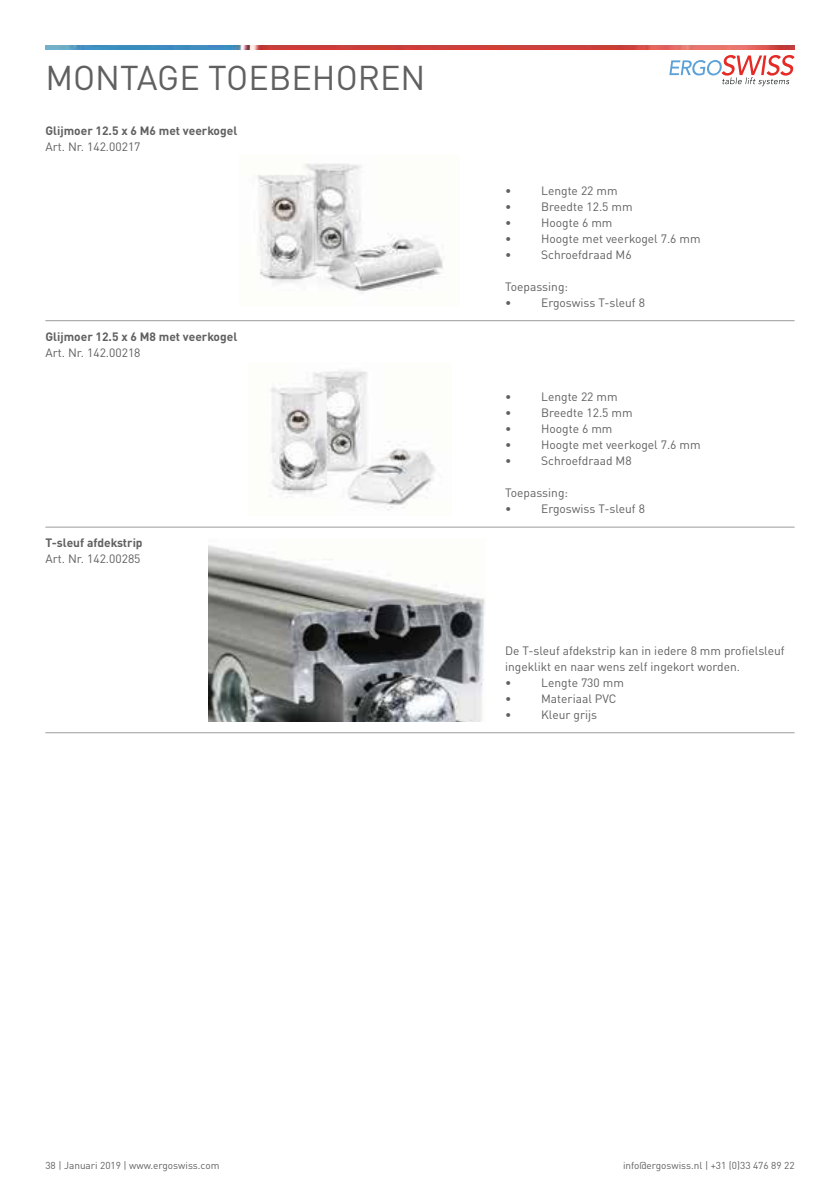
<style>
.page{position:relative;width:840px;height:1191px;background:#fff}
.page>*{position:absolute;margin:0;border:0;box-sizing:border-box;transform-origin:0 0}
.t1{font:34px "DIN Pro";color:#5f605f}
.t2{font:12px/16px "DIN Pro";color:#5f605f}
.t3{font:700 12px "DIN Pro";color:#5f605f}
.t4{font:10px "DIN Pro";color:#5f605f}
</style>
<div class="page">
<svg style="left:669px;top:55px;width:125px;height:31px"></svg>
<img style="left:45px;top:45px;width:749px;height:5px">
<hr style="left:45px;top:320px;width:749px;height:1px;background:#9c9c9c">
<hr style="left:45px;top:527px;width:749px;height:1px;background:#9c9c9c">
<img style="left:271px;top:371px;width:165px;height:139px">
<img style="left:257px;top:163px;width:186px;height:129px">
<img style="left:208px;top:545px;width:277px;height:176px">
<hr style="left:45px;top:732px;width:749px;height:1px;background:#9c9c9c">
<h1 class="t1" style="left:45px;top:66px;width:381px">MONTAGE TOEBEHOREN</h1>
<p class="t3" style="left:45px;top:126px;width:193px">Glijmoer 12.5 x 6 M6 met veerkogel</p>
<p class="t2" style="left:45px;top:140px;width:97px">Art. Nr. 142.00217</p>
<p class="t3" style="left:45px;top:332px;width:193px">Glijmoer 12.5 x 6 M8 met veerkogel</p>
<p class="t2" style="left:45px;top:346px;width:97px">Art. Nr. 142.00218</p>
<p class="t3" style="left:45px;top:538px;width:99px">T-sleuf afdekstrip</p>
<p class="t2" style="left:45px;top:552px;width:97px">Art. Nr. 142.00285</p>
<p class="t2" style="left:505px;top:184px;width:8px">•</p>
<p class="t2" style="left:541px;top:184px;width:78px">Lengte 22 mm</p>
<p class="t2" style="left:505px;top:200px;width:8px">•</p>
<p class="t2" style="left:541px;top:200px;width:93px">Breedte 12.5 mm</p>
<p class="t2" style="left:505px;top:216px;width:8px">•</p>
<p class="t2" style="left:541px;top:216px;width:73px">Hoogte 6 mm</p>
<p class="t2" style="left:505px;top:232px;width:8px">•</p>
<p class="t2" style="left:541px;top:232px;width:161px">Hoogte met veerkogel 7.6 mm</p>
<p class="t2" style="left:505px;top:248px;width:8px">•</p>
<p class="t2" style="left:541px;top:248px;width:92px">Schroefdraad M6</p>
<p class="t2" style="left:505px;top:280px;width:64px">Toepassing: •</p>
<p class="t2" style="left:541px;top:296px;width:105px">Ergoswiss T-sleuf 8</p>
<p class="t2" style="left:505px;top:390px;width:8px">•</p>
<p class="t2" style="left:541px;top:390px;width:78px">Lengte 22 mm</p>
<p class="t2" style="left:505px;top:406px;width:8px">•</p>
<p class="t2" style="left:541px;top:406px;width:93px">Breedte 12.5 mm</p>
<p class="t2" style="left:505px;top:422px;width:8px">•</p>
<p class="t2" style="left:541px;top:422px;width:73px">Hoogte 6 mm</p>
<p class="t2" style="left:505px;top:438px;width:8px">•</p>
<p class="t2" style="left:541px;top:438px;width:161px">Hoogte met veerkogel 7.6 mm</p>
<p class="t2" style="left:505px;top:454px;width:8px">•</p>
<p class="t2" style="left:541px;top:454px;width:92px">Schroefdraad M8</p>
<p class="t2" style="left:505px;top:486px;width:64px">Toepassing: •</p>
<p class="t2" style="left:541px;top:502px;width:105px">Ergoswiss T-sleuf 8</p>
<p class="t2" style="left:505px;top:643px;width:281px">De T-sleuf afdekstrip kan in iedere 8 mm profielsleuf ingeklikt en naar wens zelf ingekort worden.<br>•</p>
<p class="t2" style="left:541px;top:675px;width:84px">Lengte 730 mm</p>
<p class="t2" style="left:505px;top:691px;width:8px">•</p>
<p class="t2" style="left:541px;top:691px;width:77px">Materiaal PVC</p>
<p class="t2" style="left:505px;top:707px;width:8px">•</p>
<p class="t2" style="left:541px;top:707px;width:57px">Kleur grijs</p>
<p class="t4" style="left:45px;top:1161px;width:175px">38 | Januari 2019 | www.ergoswiss.com</p>
<p class="t4" style="left:622px;top:1161px;width:173px">info@ergoswiss.nl | +31 (0)33 476 89 22</p>
</div>
